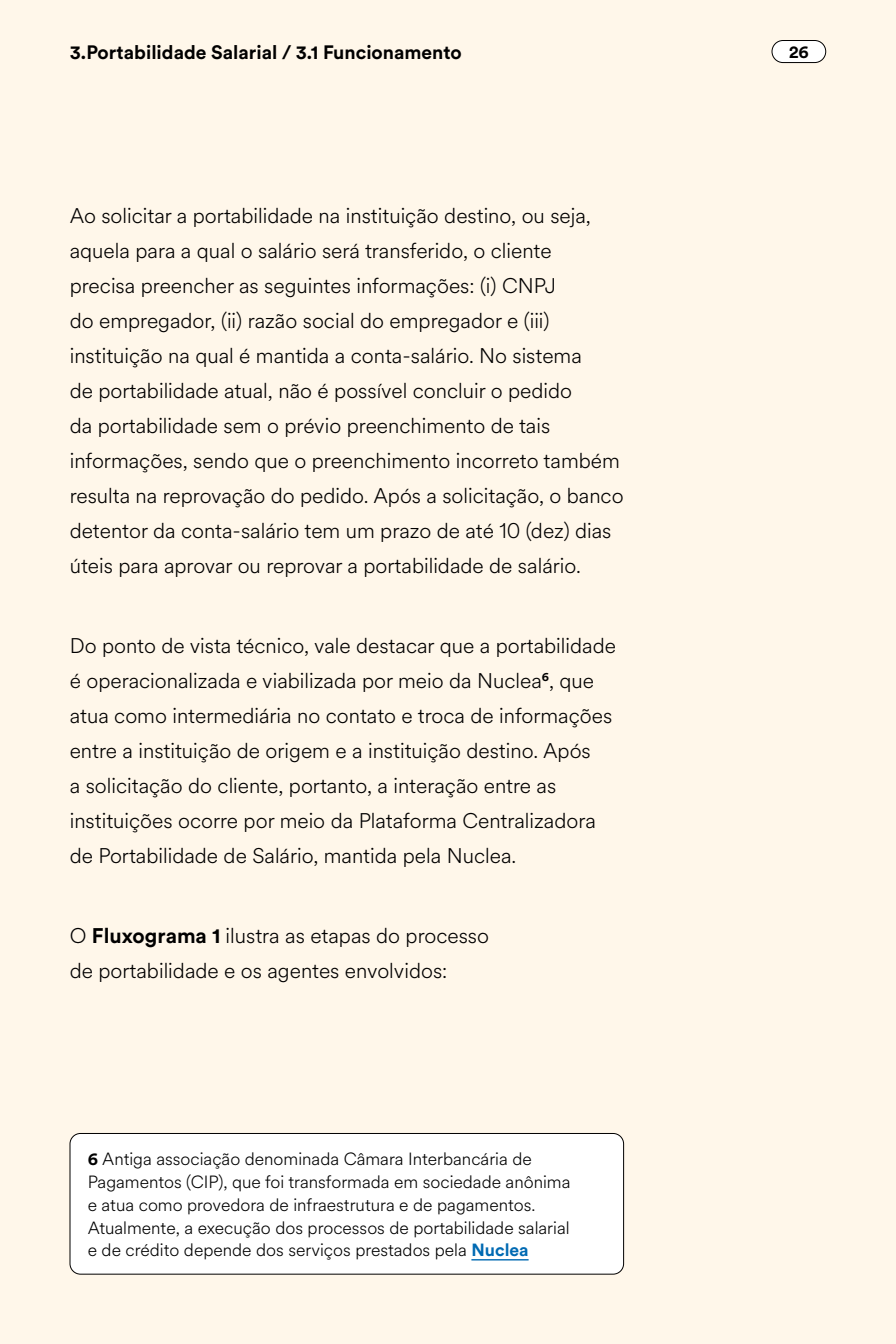
<style>
.page{position:relative;width:896px;height:1344px;background:#fff7ea}
.page>*{position:absolute;margin:0;border:0;box-sizing:border-box;transform-origin:0 0}
.t1{font:300 21px/35px "Circular Spotify Text";color:#000}
.t2{font:700 19.25px "Circular Std";color:#000}
.t3{font:300 17.5px/22.8px "Circular Spotify Text";color:#000}
.t4{font:700 17.5px "Circular Std";color:#000}
.s1{font-family:"Circular Std";font-weight:700}
.s2{font-family:"Circular Std";font-weight:700;color:#006ab3}
</style>
<div class="page">
<div style="left:772px;top:41px;width:54px;height:22px;background:#fff;border-radius:11px"></div>
<div style="left:772px;top:40px;width:54px;height:23px;border:1px solid #000;border-radius:11px"></div>
<div style="left:70px;top:1133px;width:554px;height:141px;background:#fff;border-radius:10px"></div>
<hr style="left:471px;top:1259px;width:58px;height:2px;background:#006ab3">
<div style="left:70px;top:1133px;width:554px;height:141px;border:1px solid #000;border-radius:10px"></div>
<p class="t2" style="left:70px;top:40px;width:393px">3.Portabilidade Salarial / 3.1 Funcionamento</p>
<p class="t4" style="left:789px;top:40px;width:21px">26</p>
<p class="t1" style="left:70px;top:199px;width:555px">Ao solicitar a portabilidade na instituição destino, ou seja, aquela para a qual o salário será transferido, o cliente<br>precisa preencher as seguintes informações: (i) CNPJ<br>do empregador, (ii) razão social do empregador e (iii) instituição na qual é mantida a conta-salário. No sistema<br>de portabilidade atual, não é possível concluir o pedido<br>da portabilidade sem o prévio preenchimento de tais informações, sendo que o preenchimento incorreto também resulta na reprovação do pedido. Após a solicitação, o banco detentor da conta-salário tem um prazo de até 10 (dez) dias úteis para aprovar ou reprovar a portabilidade de salário.</p>
<p class="t1" style="left:70px;top:629px;width:548px">Do ponto de vista técnico, vale destacar que a portabilidade é operacionalizada e viabilizada por meio da Nuclea<sup>6</sup>, que atua como intermediária no contato e troca de informações entre a instituição de origem e a instituição destino. Após<br>a solicitação do cliente, portanto, a interação entre as instituições ocorre por meio da Plataforma Centralizadora de Portabilidade de Salário, mantida pela Nuclea.</p>
<p class="t1" style="left:70px;top:918px;width:421px">O <span class="s1">Fluxograma 1</span> ilustra as etapas do processo de portabilidade e os agentes envolvidos:</p>
<p class="t3" style="left:88px;top:1148px;width:484px"><span class="s1">6</span> Antiga associação denominada Câmara Interbancária de Pagamentos (CIP), que foi transformada em sociedade anônima e atua como provedora de infraestrutura e de pagamentos.<br>Atualmente, a execução dos processos de portabilidade salarial e de crédito depende dos serviços prestados pela <span class="s2">Nuclea</span></p>
</div>
